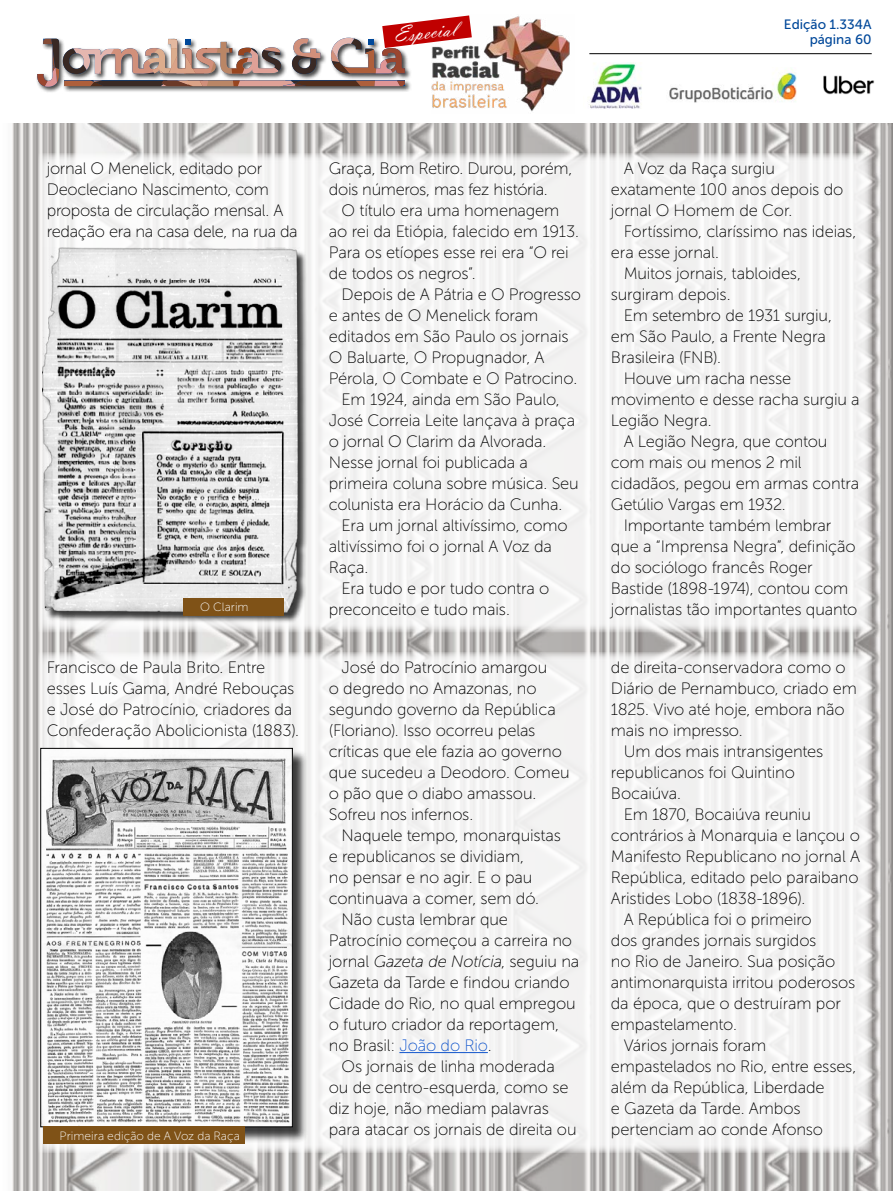
<style>
.page{position:relative;width:893px;height:1191px;background:#fff}
.page>*{position:absolute;margin:0;border:0;box-sizing:border-box;transform-origin:0 0}
.t1{font:22.5px "Vladimir Script";color:#fff}
.t2{font:16.5px/21px "Museo Sans 100";letter-spacing:-.01em;color:#000}
.t3{font:13.5px "Museo Sans 500";color:#00489a}
.t4{font:12px "Museo Sans 100";letter-spacing:.005em;color:#fff}
.s1{font-style:italic}
.s2{color:#15c}
</style>
<div class="page">
<img style="left:12px;top:123px;width:881px;height:1068px">
<div style="left:36px;top:36px;width:376px;height:57px;background:#000;opacity:.75"></div>
<img style="left:823px;top:75px;width:52px;height:20px">
<img style="left:589px;top:62px;width:53px;height:47px">
<img style="left:669px;top:69px;width:128px;height:34px">
<img style="left:432px;top:16px;width:138px;height:96px">
<svg style="left:37px;top:15px;width:435px;height:72px"></svg>
<hr style="left:589px;top:53px;width:283px;height:1px;background:#000">
<div style="left:38px;top:153px;width:834px;height:479px;background:#f3f3f2"></div>
<div style="left:38px;top:652px;width:834px;height:500px;background:#f3f3f2"></div>
<hr style="left:399px;top:1052px;width:89px;height:1px;background:#15c">
<div style="left:42px;top:749px;width:266px;height:393px;background:#000;opacity:.75"></div>
<img style="left:42px;top:750px;width:249px;height:375px">
<div style="left:40px;top:748px;width:253px;height:379px;border:1px solid #000"></div>
<div style="left:43px;top:1126px;width:201px;height:18px;background:#7f5217"></div>
<div style="left:44px;top:249px;width:265px;height:377px;background:#000;opacity:.75"></div>
<img style="left:43px;top:248px;width:256px;height:369px">
<div style="left:183px;top:598px;width:101px;height:17px;background:#7f5217"></div>
<h1 class="t1" style="left:392px;top:22px;width:64px;rotate:-7deg">Especial</h1>
<p class="t3" style="left:784px;top:17px;width:89px">Edição 1.334A</p>
<p class="t3" style="left:810px;top:32px;width:63px">página 60</p>
<p class="t2" style="left:47px;top:158px;width:252px">jornal O Menelick, editado por<br>Deocleciano Nascimento, com proposta de circulação mensal. A redação era na casa dele, na rua da</p>
<p class="t2" style="left:329px;top:158px;width:245px">Graça, Bom Retiro. Durou, porém, dois números, mas fez história.</p>
<p class="t2" style="left:329px;top:200px;width:252px;text-indent:13px">O título era uma homenagem ao rei da Etiópia, falecido em 1913.<br>Para os etíopes esse rei era “O rei de todos os negros”.</p>
<p class="t2" style="left:342px;top:284px;width:241px">Depois de A Pátria e O Progresso</p>
<p class="t2" style="left:329px;top:305px;width:211px">e antes de O Menelick foram</p>
<p class="t2" style="left:329px;top:326px;width:241px">editados em São Paulo os jornais</p>
<p class="t2" style="left:329px;top:347px;width:217px">O Baluarte, O Propugnador, A</p>
<p class="t2" style="left:329px;top:368px;width:250px">Pérola, O Combate e O Patrocino.</p>
<p class="t2" style="left:342px;top:389px;width:220px">Em 1924, ainda em São Paulo,</p>
<p class="t2" style="left:329px;top:410px;width:248px">José Correia Leite lançava à praça</p>
<p class="t2" style="left:329px;top:431px;width:219px">o jornal O Clarim da Alvorada.</p>
<p class="t2" style="left:329px;top:452px;width:201px">Nesse jornal foi publicada a</p>
<p class="t2" style="left:329px;top:473px;width:252px">primeira coluna sobre música. Seu</p>
<p class="t2" style="left:329px;top:494px;width:235px">colunista era Horácio da Cunha.</p>
<p class="t2" style="left:342px;top:515px;width:228px">Era um jornal altivíssimo, como</p>
<p class="t2" style="left:329px;top:536px;width:225px">altivíssimo foi o jornal A Voz da</p>
<p class="t2" style="left:329px;top:557px;width:41px">Raça.</p>
<p class="t2" style="left:342px;top:578px;width:209px">Era tudo e por tudo contra o</p>
<p class="t2" style="left:329px;top:599px;width:183px">preconceito e tudo mais.</p>
<p class="t4" style="left:200px;top:600px;width:50px">O Clarim</p>
<p class="t2" style="left:47px;top:657px;width:254px">Francisco de Paula Brito. Entre esses Luís Gama, André Rebouças e José do Patrocínio, criadores da Confederação Abolicionista (1883).</p>
<p class="t2" style="left:329px;top:657px;width:242px;text-indent:13px">José do Patrocínio amargou<br>o degredo no Amazonas, no segundo governo da República (Floriano). Isso ocorreu pelas críticas que ele fazia ao governo que sucedeu a Deodoro. Comeu o pão que o diabo amassou.<br>Sofreu nos infernos.</p>
<p class="t2" style="left:342px;top:825px;width:221px">Naquele tempo, monarquistas</p>
<p class="t2" style="left:329px;top:846px;width:197px">e republicanos se dividiam,</p>
<p class="t2" style="left:329px;top:867px;width:205px">no pensar e no agir. E o pau</p>
<p class="t2" style="left:329px;top:888px;width:212px">continuava a comer, sem dó.</p>
<p class="t2" style="left:342px;top:909px;width:168px">Não custa lembrar que</p>
<p class="t2" style="left:329px;top:930px;width:245px">Patrocínio começou a carreira no</p>
<p class="t2" style="left:329px;top:951px;width:252px">jornal <span class="s1">Gazeta de Notícia</span>, seguiu na</p>
<p class="t2" style="left:329px;top:972px;width:242px">Gazeta da Tarde e findou criando</p>
<p class="t2" style="left:329px;top:993px;width:248px">Cidade do Rio, no qual empregou</p>
<p class="t2" style="left:329px;top:1014px;width:232px">o futuro criador da reportagem,</p>
<p class="t2" style="left:329px;top:1035px;width:164px">no Brasil: <span class="s2">João do Rio</span>.</p>
<p class="t2" style="left:342px;top:1056px;width:215px">Os jornais de linha moderada</p>
<p class="t2" style="left:329px;top:1077px;width:241px">ou de centro-esquerda, como se</p>
<p class="t2" style="left:329px;top:1098px;width:221px">diz hoje, não mediam palavras</p>
<p class="t2" style="left:329px;top:1119px;width:249px">para atacar os jornais de direita ou</p>
<p class="t4" style="left:60px;top:1129px;width:182px">Primeira edição de A Voz da Raça</p>
<p class="t2" style="left:611px;top:158px;width:234px;text-indent:13px">A Voz da Raça surgiu exatamente 100 anos depois do jornal O Homem de Cor.</p>
<p class="t2" style="left:624px;top:221px;width:234px">Fortíssimo, claríssimo nas ideias,</p>
<p class="t2" style="left:611px;top:242px;width:110px">era esse jornal.</p>
<p class="t2" style="left:624px;top:263px;width:179px">Muitos jornais, tabloides,</p>
<p class="t2" style="left:611px;top:284px;width:121px">surgiram depois.</p>
<p class="t2" style="left:624px;top:305px;width:210px">Em setembro de 1931 surgiu,</p>
<p class="t2" style="left:611px;top:326px;width:216px">em São Paulo, a Frente Negra</p>
<p class="t2" style="left:611px;top:347px;width:112px">Brasileira (FNB).</p>
<p class="t2" style="left:624px;top:368px;width:169px">Houve um racha nesse</p>
<p class="t2" style="left:611px;top:389px;width:250px">movimento e desse racha surgiu a</p>
<p class="t2" style="left:611px;top:410px;width:102px">Legião Negra.</p>
<p class="t2" style="left:624px;top:431px;width:205px">A Legião Negra, que contou</p>
<p class="t2" style="left:611px;top:452px;width:192px">com mais ou menos 2 mil</p>
<p class="t2" style="left:611px;top:473px;width:250px">cidadãos, pegou em armas contra</p>
<p class="t2" style="left:611px;top:494px;width:176px">Getúlio Vargas em 1932.</p>
<p class="t2" style="left:624px;top:515px;width:209px">Importante também lembrar</p>
<p class="t2" style="left:611px;top:536px;width:246px">que a “Imprensa Negra”, definição</p>
<p class="t2" style="left:611px;top:557px;width:203px">do sociólogo francês Roger</p>
<p class="t2" style="left:611px;top:578px;width:239px">Bastide (1898-1974), contou com</p>
<p class="t2" style="left:611px;top:599px;width:248px">jornalistas tão importantes quanto</p>
<p class="t2" style="left:611px;top:657px;width:236px">de direita-conservadora como o</p>
<p class="t2" style="left:611px;top:678px;width:247px">Diário de Pernambuco, criado em</p>
<p class="t2" style="left:611px;top:699px;width:235px">1825. Vivo até hoje, embora não</p>
<p class="t2" style="left:611px;top:720px;width:133px">mais no impresso.</p>
<p class="t2" style="left:624px;top:741px;width:201px">Um dos mais intransigentes</p>
<p class="t2" style="left:611px;top:762px;width:186px">republicanos foi Quintino</p>
<p class="t2" style="left:611px;top:783px;width:72px">Bocaiúva.</p>
<p class="t2" style="left:624px;top:804px;width:189px">Em 1870, Bocaiúva reuniu</p>
<p class="t2" style="left:611px;top:825px;width:251px">contrários à Monarquia e lançou o</p>
<p class="t2" style="left:611px;top:846px;width:251px">Manifesto Republicano no jornal A</p>
<p class="t2" style="left:611px;top:867px;width:249px">República, editado pelo paraibano</p>
<p class="t2" style="left:611px;top:888px;width:196px">Aristides Lobo (1838-1896).</p>
<p class="t2" style="left:624px;top:909px;width:190px">A República foi o primeiro</p>
<p class="t2" style="left:611px;top:930px;width:207px">dos grandes jornais surgidos</p>
<p class="t2" style="left:611px;top:951px;width:226px">no Rio de Janeiro. Sua posição</p>
<p class="t2" style="left:611px;top:972px;width:246px">antimonarquista irritou poderosos</p>
<p class="t2" style="left:611px;top:993px;width:232px">da época, que o destruíram por</p>
<p class="t2" style="left:611px;top:1014px;width:128px">empastelamento.</p>
<p class="t2" style="left:624px;top:1035px;width:144px">Vários jornais foram</p>
<p class="t2" style="left:611px;top:1056px;width:247px">empastelados no Rio, entre esses,</p>
<p class="t2" style="left:611px;top:1077px;width:215px">além da República, Liberdade</p>
<p class="t2" style="left:611px;top:1098px;width:191px">e Gazeta da Tarde. Ambos</p>
<p class="t2" style="left:611px;top:1119px;width:214px">pertenciam ao conde Afonso</p>
</div>
